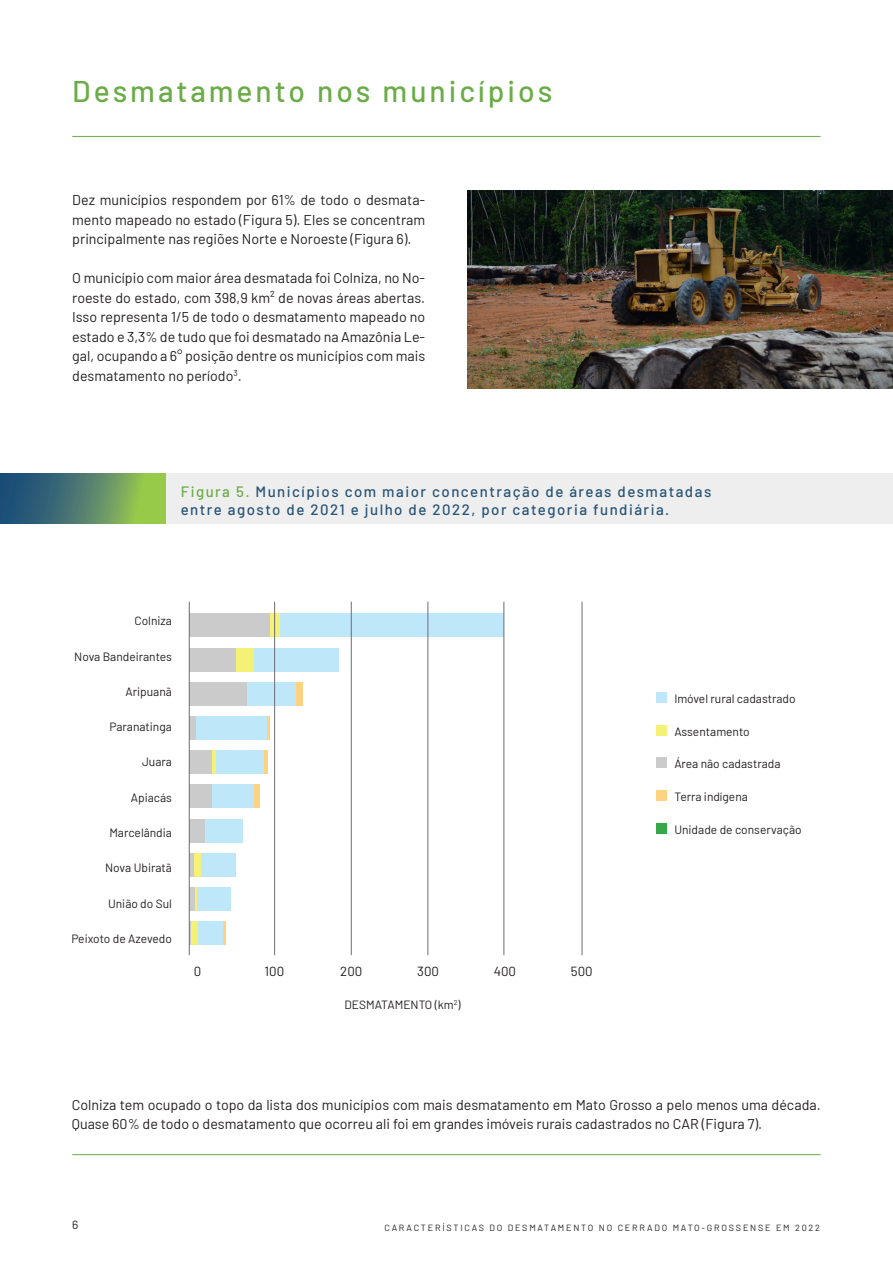
<style>
.page{position:relative;width:893px;height:1263px;background:#fff}
.page>*{position:absolute;margin:0;border:0;box-sizing:border-box;transform-origin:0 0}
.t1{font:500 30px "Barlow";letter-spacing:.1em;color:#6bac48}
.t2{font:500 15px "Barlow";letter-spacing:.1em;color:#275374}
.t3{font:14.25px/19.5px "Barlow";color:#231f20;text-align:justify}
.t4{font:13.2px "Barlow";color:#231f20}
.t5{font:12px "Barlow";color:#231f20}
.t6{font:9px "Barlow";letter-spacing:.2em;color:#231f20}
.s1{color:#6bac48}
</style>
<div class="page">
<div style="left:0;top:473px;width:893px;height:51px;background:#eeeeef"></div>
<hr style="left:72px;top:136px;width:749px;height:1px;background:#6bac48">
<hr style="left:72px;top:1154px;width:749px;height:1px;background:#6bac48">
<img style="left:468px;top:191px;width:425px;height:198px">
<div style="left:189px;top:614px;width:315px;height:23px;background:#bfe7fa"></div>
<div style="left:189px;top:682px;width:107px;height:23px;background:#bfe7fa"></div>
<div style="left:189px;top:648px;width:150px;height:23px;background:#bfe7fa"></div>
<div style="left:296px;top:682px;width:6px;height:23px;background:#fed27f"></div>
<div style="left:269px;top:614px;width:11px;height:23px;background:#f5f076"></div>
<div style="left:235px;top:648px;width:18px;height:23px;background:#f5f076"></div>
<hr style="left:266px;top:716px;width:3px;height:23px;background:#fed27f">
<hr style="left:264px;top:751px;width:3px;height:23px;background:#fed27f">
<div style="left:253px;top:785px;width:7px;height:23px;background:#fed27f"></div>
<svg style="left:222px;top:921px;width:4px;height:24px"></svg>
<div style="left:189px;top:716px;width:77px;height:23px;background:#bfe7fa"></div>
<div style="left:189px;top:751px;width:75px;height:23px;background:#bfe7fa"></div>
<div style="left:189px;top:785px;width:64px;height:23px;background:#bfe7fa"></div>
<div style="left:189px;top:819px;width:53px;height:23px;background:#bfe7fa"></div>
<div style="left:189px;top:853px;width:47px;height:23px;background:#bfe7fa"></div>
<div style="left:189px;top:887px;width:41px;height:23px;background:#bfe7fa"></div>
<div style="left:189px;top:921px;width:33px;height:24px;background:#bfe7fa"></div>
<hr style="left:351px;top:602px;width:1px;height:353px;background:#6c6d70">
<hr style="left:428px;top:602px;width:1px;height:353px;background:#6c6d70">
<hr style="left:504px;top:602px;width:1px;height:353px;background:#6c6d70">
<hr style="left:582px;top:602px;width:1px;height:353px;background:#6c6d70">
<hr style="left:274px;top:602px;width:1px;height:353px;background:#6c6d70">
<div style="left:656px;top:692px;width:11px;height:11px;background:#bfe7fa"></div>
<div style="left:656px;top:725px;width:11px;height:10px;background:#f5f076"></div>
<div style="left:656px;top:757px;width:11px;height:11px;background:#cbcbcb"></div>
<div style="left:656px;top:790px;width:11px;height:11px;background:#fed27f"></div>
<div style="left:656px;top:823px;width:11px;height:10px;background:#35a848"></div>
<div style="left:189px;top:614px;width:80px;height:23px;background:#cbcbcb"></div>
<div style="left:189px;top:682px;width:57px;height:23px;background:#cbcbcb"></div>
<div style="left:189px;top:648px;width:47px;height:23px;background:#cbcbcb"></div>
<div style="left:189px;top:716px;width:6px;height:23px;background:#cbcbcb"></div>
<div style="left:189px;top:751px;width:23px;height:23px;background:#cbcbcb"></div>
<div style="left:189px;top:785px;width:23px;height:23px;background:#cbcbcb"></div>
<div style="left:189px;top:887px;width:6px;height:23px;background:#cbcbcb"></div>
<hr style="left:189px;top:921px;width:3px;height:24px;background:#cbcbcb">
<div style="left:189px;top:819px;width:16px;height:23px;background:#cbcbcb"></div>
<div style="left:189px;top:853px;width:6px;height:23px;background:#cbcbcb"></div>
<hr style="left:189px;top:602px;width:1px;height:353px;background:#6c6d70">
<hr style="left:212px;top:751px;width:3px;height:23px;background:#f5f076">
<div style="left:194px;top:853px;width:7px;height:23px;background:#f5f076"></div>
<hr style="left:195px;top:887px;width:2px;height:23px;background:#f5f076">
<div style="left:192px;top:921px;width:6px;height:24px;background:#f5f076"></div>
<svg style="left:0;top:473px;width:166px;height:51px;background:#578668"></svg>
<p class="t1" style="left:72px;top:70px;width:482px">Desmatamento nos municípios</p>
<p class="t3" style="left:72px;top:189px;width:354px">Dez municípios respondem por 61% de todo o desmata&shy;mento mapeado no estado (Figura 5). Eles se concentram principalmente nas regiões Norte e Noroeste (Figura 6).</p>
<p class="t3" style="left:72px;top:267px;width:354px">O município com maior área desmatada foi Colniza, no No&shy;roeste do estado, com 398,9 km² de novas áreas abertas.<br>Isso representa 1/5 de todo o desmatamento mapeado no estado e 3,3% de tudo que foi desmatado na Amazônia Le&shy;gal, ocupando a 6° posição dentre os municípios com mais desmatamento no período<sup>3</sup>.</p>
<p class="t2" style="left:181px;top:481px;width:532px"><span class="s1">Figura 5.</span> Municípios com maior concentração de áreas desmatadas</p>
<p class="t2" style="left:181px;top:499px;width:490px">entre agosto de 2021 e julho de 2022, por categoria fundiária.</p>
<p class="t5" style="left:134px;top:612px;width:39px">Colniza</p>
<p class="t5" style="left:74px;top:648px;width:99px">Nova Bandeirantes</p>
<p class="t5" style="left:126px;top:683px;width:48px">Aripuanã</p>
<p class="t5" style="left:109px;top:718px;width:64px">Paranatinga</p>
<p class="t5" style="left:142px;top:753px;width:31px">Juara</p>
<p class="t5" style="left:131px;top:789px;width:43px">Apiacás</p>
<p class="t5" style="left:109px;top:824px;width:64px">Marcelândia</p>
<p class="t5" style="left:105px;top:859px;width:68px">Nova Ubiratã</p>
<p class="t5" style="left:108px;top:895px;width:65px">União do Sul</p>
<p class="t5" style="left:71px;top:930px;width:102px">Peixoto de Azevedo</p>
<p class="t4" style="left:194px;top:962px;width:9px">0</p>
<p class="t4" style="left:265px;top:962px;width:21px">100</p>
<p class="t4" style="left:340px;top:962px;width:24px">200</p>
<p class="t4" style="left:417px;top:962px;width:23px">300</p>
<p class="t4" style="left:494px;top:962px;width:24px">400</p>
<p class="t4" style="left:571px;top:962px;width:23px">500</p>
<p class="t5" style="left:345px;top:996px;width:118px">DESMATAMENTO (km<sup>2</sup>)</p>
<p class="t5" style="left:674px;top:690px;width:123px">Imóvel rural cadastrado</p>
<p class="t5" style="left:674px;top:722px;width:77px">Assentamento</p>
<p class="t5" style="left:674px;top:755px;width:108px">Área não cadastrada</p>
<p class="t5" style="left:674px;top:788px;width:75px">Terra indígena</p>
<p class="t5" style="left:674px;top:820px;width:129px">Unidade de conservação</p>
<p class="t3" style="left:72px;top:1093px;width:750px">Colniza tem ocupado o topo da lista dos municípios com mais desmatamento em Mato Grosso a pelo menos uma década.<br>Quase 60% de todo o desmatamento que ocorreu ali foi em grandes imóveis rurais cadastrados no CAR (Figura 7).</p>
<p class="t5" style="left:72px;top:1216px;width:8px">6</p>
<p class="t6" style="left:384px;top:1221px;width:437px">CARACTERÍSTICAS DO DESMATAMENTO NO CERRADO MATO-GROSSENSE EM 2022</p>
</div>
